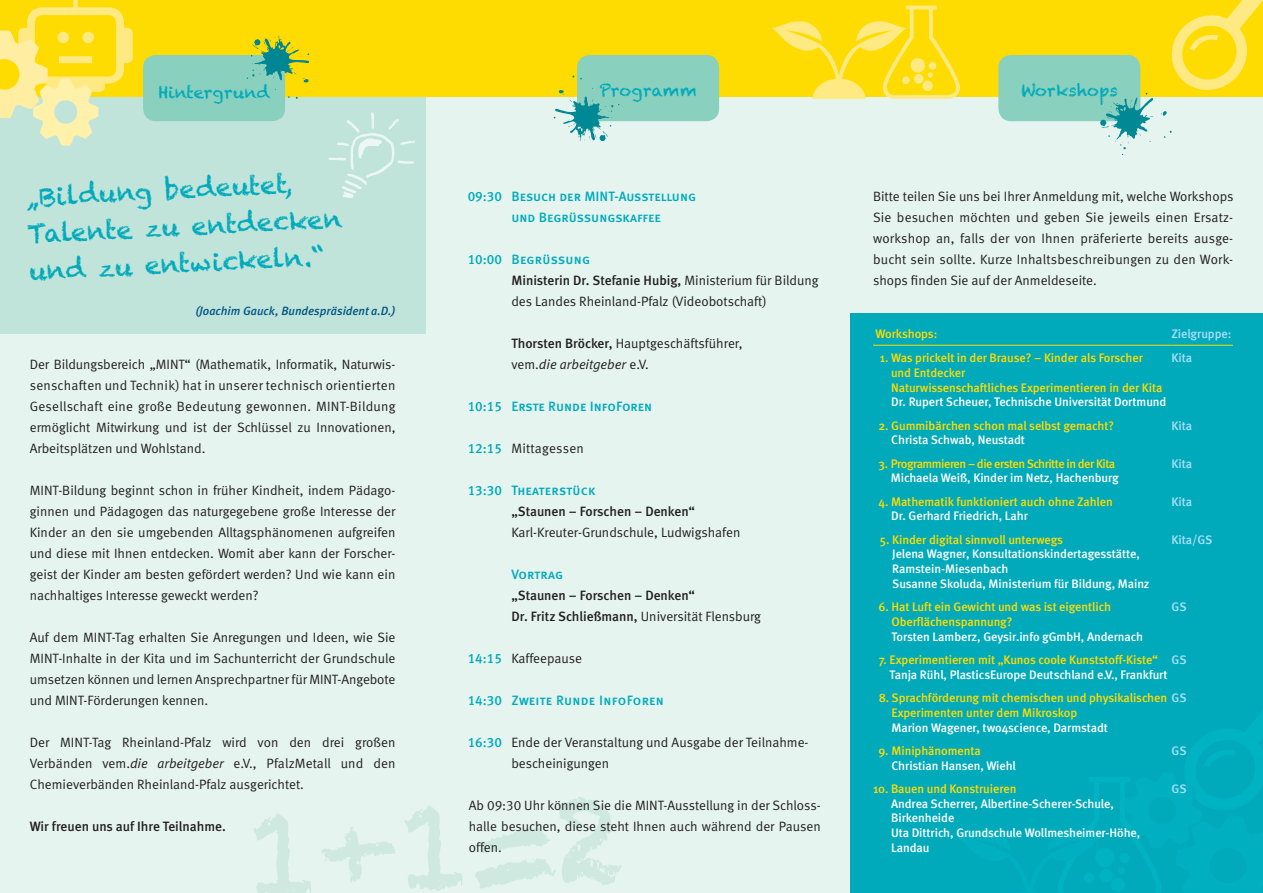
<style>
.page{position:relative;width:1263px;height:893px;background:#fff}
.page>*{position:absolute;margin:0;border:0;box-sizing:border-box;transform-origin:0 0}
.t1{font:25.5px/37px "Chalkduster";color:#0ab}
.t2{font:16.5px "Chalkduster";color:#0ab}
.t3{font:13.5px/21px "Meta Normal LF";color:#231f20;text-align:justify}
.t4{font:13.5px/21px "Meta Medium LF";color:#231f20}
.t5{font:13.5px/21px "Meta Medium LF Caps";color:#0ab}
.t6{font:13.5px "Meta Medium LF Caps";letter-spacing:.02em;color:#0ab}
.t7{font:13.5px "Meta Normal LF";letter-spacing:.02em;color:#231f20}
.t8{font:500 12.3px/14.9px "Meta";letter-spacing:-.005em;color:#fff}
.t9{font:500 12.3px/14.9px "Meta";letter-spacing:-.005em;color:#ffdc01}
.t10{font:500 12.3px "Meta";letter-spacing:-.005em;color:#aae0f9}
.t11{font:500 12.3px "Meta";letter-spacing:-.04em;color:#ffdc01}
.t12{font:italic 500 12px "Meta";color:#005484}
.s1{font-style:italic}
.s2{font-family:"Meta Normal LF"}
.s3{font-family:"Meta Medium LF"}
.s4{color:#aae0f9}
</style>
<div class="page">
<div style="left:0;top:83px;width:1263px;height:810px;background:#e5f4ef"></div>
<div style="left:0;top:0;width:1263px;height:97px;background:#ffdc01"></div>
<div style="left:850px;top:313px;width:413px;height:580px;background:#0ab"></div>
<div style="left:0;top:97px;width:425px;height:236px;background:#c1e4da"></div>
<img style="left:329px;top:113px;width:85px;height:84px">
<div style="left:143px;top:55px;width:142px;height:66px;background:#8ad0be;border-radius:13px"></div>
<div style="left:577px;top:55px;width:142px;height:66px;background:#8ad0be;border-radius:13px"></div>
<div style="left:998px;top:55px;width:142px;height:66px;background:#8ad0be;border-radius:13px"></div>
<svg style="left:247px;top:35px;width:62px;height:64px"></svg>
<svg style="left:553px;top:75px;width:66px;height:67px"></svg>
<svg style="left:253px;top:796px;width:368px;height:97px"></svg>
<hr style="left:873px;top:345px;width:298px;height:1px;background:#ffdc01">
<hr style="left:1171px;top:345px;width:62px;height:1px;background:#ffdc01">
<svg style="left:0;top:0;width:133px;height:146px"></svg>
<svg style="left:772px;top:6px;width:188px;height:93px"></svg>
<svg style="left:1100px;top:0;width:163px;height:155px"></svg>
<p class="t2" style="left:158px;top:82px;width:113px">Hintergrund</p>
<p class="t2" style="left:599px;top:81px;width:99px">Programm</p>
<p class="t2" style="left:1021px;top:81px;width:98px">Workshops</p>
<h1 class="t1" style="left:24px;top:179px;width:317px;rotate:-3deg">„Bildung bedeutet,<br>Talente zu entdecken und zu entwickeln.“</h1>
<p class="t12" style="left:196px;top:303px;width:201px">(Joachim Gauck, Bundespräsident a.D.)</p>
<p class="t3" style="left:30px;top:354px;width:367px">Der Bildungsbereich „MINT“ (Mathematik, Informatik, Naturwis&shy;senschaften und Technik) hat in unserer technisch orientierten Gesellschaft eine große Bedeutung gewonnen. MINT-Bildung ermöglicht Mitwirkung und ist der Schlüssel zu Innovationen, Arbeitsplätzen und Wohlstand.</p>
<p class="t3" style="left:30px;top:480px;width:367px">MINT-Bildung beginnt schon in früher Kindheit, indem Pädago&shy;ginnen und Pädagogen das naturgegebene große Interesse der Kinder an den sie umgebenden Alltagsphänomenen aufgreifen und diese mit Ihnen entdecken. Womit aber kann der Forscher&shy;geist der Kinder am besten gefördert werden? Und wie kann ein nachhaltiges Interesse geweckt werden?</p>
<p class="t3" style="left:30px;top:627px;width:367px">Auf dem MINT-Tag erhalten Sie Anregungen und Ideen, wie Sie MINT-Inhalte in der Kita und im Sachunterricht der Grundschule umsetzen können und lernen Ansprechpartner für MINT-Angebote und MINT-Förderungen kennen.</p>
<p class="t3" style="left:30px;top:732px;width:367px">Der MINT-Tag Rheinland-Pfalz wird von den drei großen Verbänden vem.<span class="s1">die arbeitgeber</span> e.V., PfalzMetall und den Chemieverbänden Rheinland-Pfalz ausgerichtet.</p>
<p class="t4" style="left:30px;top:816px;width:198px">Wir freuen uns auf Ihre Teilnahme.</p>
<p class="t5" style="left:511px;top:186px;width:186px">Besuch der MINT-Ausstellung und Begrüßungskaffee</p>
<p class="t6" style="left:511px;top:251px;width:80px">Begrüßung</p>
<p class="t4" style="left:511px;top:270px;width:309px">Ministerin Dr. Stefanie Hubig, <span class="s2">Ministerium für Bildung</span></p>
<p class="t3" style="left:511px;top:291px;width:257px">des Landes Rheinland-Pfalz (Videobotschaft)</p>
<p class="t3" style="left:511px;top:333px;width:233px"><span class="s3">Thorsten Bröcker,</span> Hauptgeschäftsführer, vem.<span class="s1">die arbeitgeber</span> e.V.</p>
<p class="t5" style="left:511px;top:396px;width:142px">Erste Runde InfoForen</p>
<p class="t7" style="left:511px;top:440px;width:74px">Mittagessen</p>
<p class="t5" style="left:511px;top:480px;width:86px">Theaterstück</p>
<p class="t4" style="left:511px;top:501px;width:185px">„Staunen – Forschen – Denken“</p>
<p class="t3" style="left:511px;top:522px;width:230px">Karl-Kreuter-Grundschule, Ludwigshafen</p>
<p class="t5" style="left:511px;top:564px;width:53px">Vortrag</p>
<p class="t4" style="left:511px;top:585px;width:251px">„Staunen – Forschen – Denken“<br>Dr. Fritz Schließmann, <span class="s2">Universität Flensburg</span></p>
<p class="t3" style="left:511px;top:648px;width:72px">Kaffeepause</p>
<p class="t6" style="left:511px;top:693px;width:154px">Zweite Runde InfoForen</p>
<p class="t3" style="left:511px;top:732px;width:299px">Ende der Veranstaltung und Ausgabe der Teilnahme&shy;bescheinigungen</p>
<p class="t3" style="left:469px;top:795px;width:353px">Ab 09:30 Uhr können Sie die MINT-Ausstellung in der Schloss&shy;halle besuchen, diese steht Ihnen auch während der Pausen offen.</p>
<p class="t5" style="left:468px;top:186px;width:36px">09:30</p>
<p class="t5" style="left:468px;top:249px;width:36px">10:00</p>
<p class="t5" style="left:468px;top:396px;width:36px">10:15</p>
<p class="t5" style="left:468px;top:438px;width:36px">12:15</p>
<p class="t5" style="left:468px;top:480px;width:36px">13:30</p>
<p class="t5" style="left:468px;top:648px;width:36px">14:15</p>
<p class="t5" style="left:468px;top:690px;width:36px">14:30</p>
<p class="t5" style="left:468px;top:732px;width:36px">16:30</p>
<p class="t3" style="left:873px;top:186px;width:362px">Bitte teilen Sie uns bei Ihrer Anmeldung mit, welche Workshops Sie besuchen möchten und geben Sie jeweils einen Ersatz&shy;workshop an, falls der von Ihnen präferierte bereits ausge&shy;bucht sein sollte. Kurze Inhaltsbeschreibungen zu den Work&shy;shops finden Sie auf der Anmeldeseite.</p>
<p class="t9" style="left:876px;top:326px;width:63px">Workshops:</p>
<p class="t10" style="left:1171px;top:327px;width:61px">Zielgruppe:</p>
<p class="t9" style="left:891px;top:350px;width:273px;text-indent:-11px">1. Was prickelt in der Brause? – Kinder als Forscher und Entdecker<br>Naturwissenschaftliches Experimentieren in der Kita</p>
<p class="t8" style="left:891px;top:394px;width:277px">Dr. Rupert Scheuer, Technische Universität Dortmund</p>
<p class="t10" style="left:1171px;top:350px;width:22px">Kita</p>
<p class="t9" style="left:878px;top:418px;width:237px">2. Gummibärchen schon mal selbst gemacht?</p>
<p class="t8" style="left:891px;top:432px;width:135px">Christa Schwab, Neustadt</p>
<p class="t10" style="left:1171px;top:418px;width:22px">Kita</p>
<p class="t11" style="left:878px;top:456px;width:238px">3. Programmieren – die ersten Schritte in der Kita</p>
<p class="t8" style="left:891px;top:470px;width:229px">Michaela Weiß, Kinder im Netz, Hachenburg</p>
<p class="t10" style="left:1171px;top:456px;width:22px">Kita</p>
<p class="t9" style="left:878px;top:494px;width:236px">4. Mathematik funktioniert auch ohne Zahlen</p>
<p class="t8" style="left:891px;top:508px;width:138px">Dr. Gerhard Friedrich, Lahr</p>
<p class="t10" style="left:1171px;top:494px;width:22px">Kita</p>
<p class="t9" style="left:880px;top:532px;width:185px">5. Kinder digital sinnvoll unterwegs</p>
<p class="t8" style="left:892px;top:546px;width:259px">Jelena Wagner, Konsultationskindertagesstätte,<br>Ramstein-Miesenbach<br>Susanne Skoluda, Ministerium für Bildung, Mainz</p>
<p class="t10" style="left:1171px;top:532px;width:42px">Kita/GS</p>
<p class="t9" style="left:891px;top:599px;width:221px;text-indent:-13px">6. Hat Luft ein Gewicht und was ist eigentlich<br>Oberflächenspannung?</p>
<p class="t8" style="left:891px;top:629px;width:253px">Torsten Lamberz, Geysir.info gGmbH, Andernach</p>
<p class="t10" style="left:1171px;top:600px;width:17px">GS</p>
<p class="t9" style="left:879px;top:652px;width:281px">7. Experimentieren mit „Kunos coole Kunststoff-Kiste“</p>
<p class="t8" style="left:890px;top:667px;width:280px">Tanja Rühl, PlasticsEurope Deutschland e.V., Frankfurt</p>
<p class="t10" style="left:1171px;top:652px;width:17px">GS</p>
<p class="t9" style="left:891px;top:690px;width:296px;text-indent:-13px">8. Sprachförderung mit chemischen und physikalischen <span class="s4">GS<br></span>Experimenten unter dem Mikroskop</p>
<p class="t8" style="left:891px;top:720px;width:218px">Marion Wagener, two4science, Darmstadt</p>
<p class="t9" style="left:878px;top:743px;width:104px">9. Miniphänomenta</p>
<p class="t8" style="left:891px;top:758px;width:126px">Christian Hansen, Wiehl</p>
<p class="t10" style="left:1171px;top:743px;width:17px">GS</p>
<p class="t9" style="left:873px;top:781px;width:145px">10. Bauen und Konstruieren</p>
<p class="t8" style="left:891px;top:796px;width:251px">Andrea Scherrer, Albertine-Scherer-Schule,<br>Birkenheide<br>Uta Dittrich, Grundschule Wollmesheimer-Höhe,<br>Landau</p>
<p class="t10" style="left:1171px;top:781px;width:17px">GS</p>
</div>
